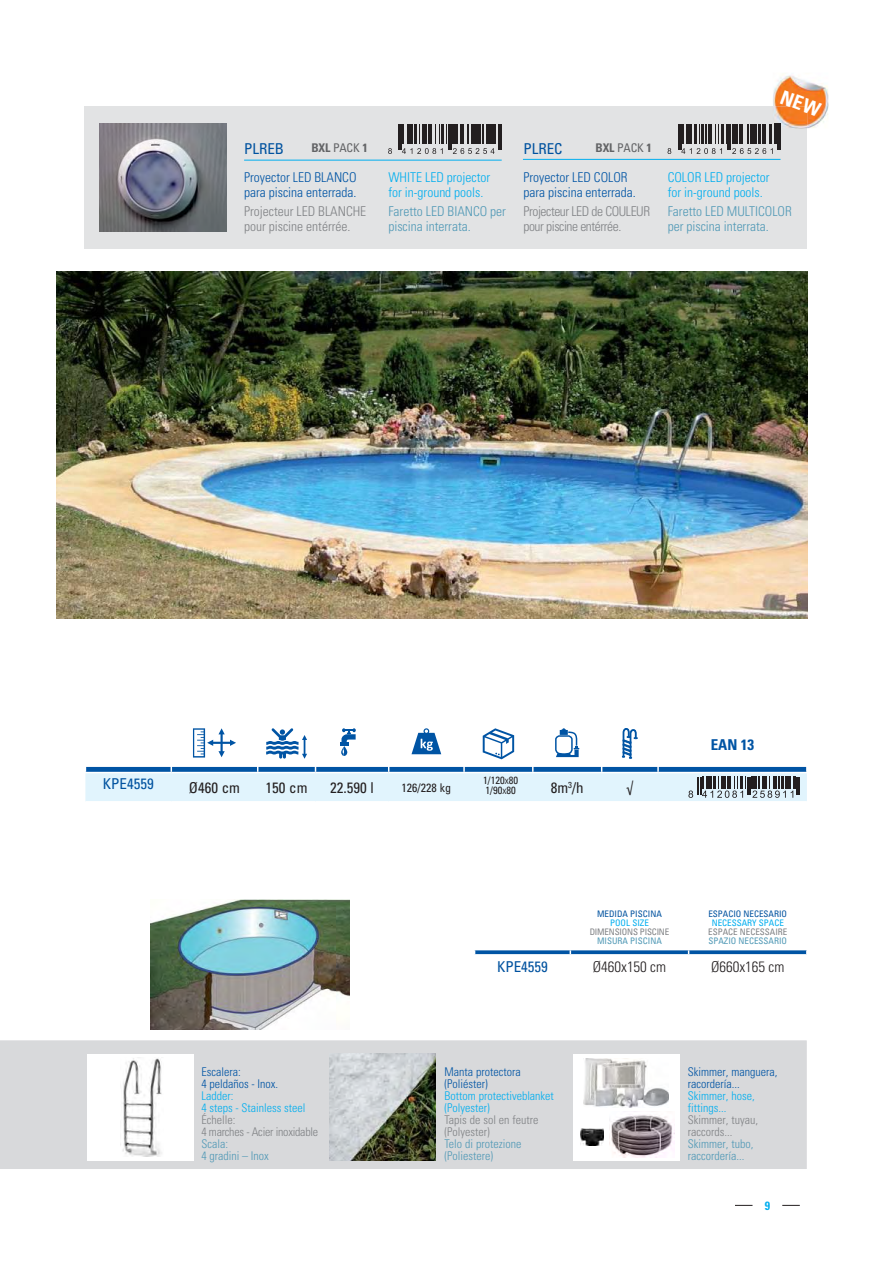
<style>
.page{position:relative;width:893px;height:1263px;background:#fff}
.page>*{position:absolute;margin:0;border:0;box-sizing:border-box;transform-origin:0 0}
.t1{font:condensed 15px "Univers LT Std";color:#00529f}
.t2{font:condensed 15px "Univers LT Std";color:#231f20}
.t3{font:300 condensed 15px "Univers LT Std";color:#231f20}
.t4{font:700 condensed 15px "Univers LT Std";color:#0054a4}
.t5{font:300 condensed 13.5px/15.3px "Univers LT Std";color:#0054a4}
.t6{font:300 condensed 13.5px/15.3px "Univers LT Std";color:#5199b6}
.t7{font:300 condensed 13.5px/15.3px "Univers LT Std";color:#00aeef}
.t8{font:300 condensed 13.5px/15.3px "Univers LT Std";letter-spacing:-.03em;color:#808285}
.t9{font:300 condensed 13.5px/15.3px "Univers LT Std";color:#808285}
.t10{font:300 condensed 12px/12px "Univers LT Std";color:#00aeef}
.t11{font:300 condensed 12px/12px "Univers LT Std";color:#0054a4}
.t12{font:300 condensed 12px/12px "Univers LT Std";color:#5199b6}
.t13{font:300 condensed 12px/12px "Univers LT Std";color:#808285}
.t14{font:300 condensed 12px/12px "Univers LT Std";letter-spacing:-.02em;color:#808285}
.t15{font:700 condensed 12px "Univers LT Std";letter-spacing:-.015em;color:#636466}
.t16{font:condensed 12px "Univers LT Std";color:#231f20}
.t17{font:700 condensed 12px "Univers LT Std";color:#00aeef}
.t18{font:condensed 10.5px/10.5px "Univers LT Std";color:#231f20}
.t19{font:condensed 9px "Univers LT Std";color:#00529f}
.t20{font:condensed 9px "Univers LT Std";color:#5199b6}
.t21{font:condensed 9px "Univers LT Std";color:#00aeef}
.t22{font:condensed 9px "Univers LT Std";letter-spacing:-.02em;color:#808285}
.t23{font:condensed 9px "Univers LT Std";color:#808285}
.s1{font-weight:400}
.s2{font-size:7.35px}
</style>
<div class="page">
<svg style="left:782px;top:1205px;width:17px;height:1px"></svg>
<svg style="left:735px;top:1205px;width:17px;height:1px"></svg>
<div style="left:0;top:1040px;width:807px;height:129px;background:#d8d9db"></div>
<div style="left:87px;top:1054px;width:106px;height:106px;background:#fff"></div>
<img style="left:120px;top:1058px;width:42px;height:99px">
<div style="left:474px;top:950px;width:96px;height:5px;background:#0054a4"></div>
<div style="left:570px;top:950px;width:118px;height:5px;background:#0054a4"></div>
<div style="left:688px;top:950px;width:118px;height:5px;background:#0054a4"></div>
<hr style="left:474px;top:954px;width:333px;height:2px;background:#fff">
<img style="left:56px;top:272px;width:751px;height:346px">
<img style="left:329px;top:1054px;width:107px;height:106px">
<img style="left:151px;top:899px;width:198px;height:130px">
<div style="left:573px;top:1054px;width:106px;height:106px;background:#fff"></div>
<img style="left:583px;top:1058px;width:85px;height:49px">
<img style="left:581px;top:1129px;width:22px;height:17px">
<img style="left:611px;top:1115px;width:63px;height:42px">
<svg style="left:193px;top:728px;width:43px;height:30px"></svg>
<svg style="left:266px;top:728px;width:41px;height:31px"></svg>
<svg style="left:340px;top:728px;width:16px;height:28px"></svg>
<svg style="left:411px;top:728px;width:30px;height:26px"></svg>
<svg style="left:482px;top:728px;width:32px;height:31px"></svg>
<svg style="left:555px;top:728px;width:24px;height:29px"></svg>
<svg style="left:622px;top:728px;width:15px;height:31px"></svg>
<svg style="left:85px;top:767px;width:722px;height:34px;background:#b9d3e5"></svg>
<div style="left:85px;top:106px;width:722px;height:143px;background:#e2e3e4"></div>
<svg style="left:388px;top:148px;width:4px;height:6px"></svg>
<svg style="left:398px;top:124px;width:103px;height:30px"></svg>
<hr style="left:244px;top:160px;width:257px;height:1px;background:#00aeef">
<hr style="left:523px;top:159px;width:257px;height:1px;background:#00aeef">
<svg style="left:667px;top:148px;width:4px;height:6px"></svg>
<img style="left:99px;top:124px;width:127px;height:107px">
<img style="left:773px;top:73px;width:55px;height:55px">
<img style="left:773px;top:106px;width:34px;height:22px">
<svg style="left:678px;top:124px;width:102px;height:30px"></svg>
<svg style="left:780px;top:90px;width:42px;height:27px"></svg>
<p class="t1" style="left:244px;top:142px;width:41px">PLREB</p>
<p class="t15" style="left:311px;top:143px;width:58px">BXL <span class="s1">PACK</span> 1</p>
<p class="t1" style="left:523px;top:142px;width:41px">PLREC</p>
<p class="t15" style="left:595px;top:143px;width:58px">BXL <span class="s1">PACK</span> 1</p>
<p class="t5" style="left:244px;top:170px;width:114px">Proyector LED BLANCO para piscina enterrada.</p>
<p class="t9" style="left:244px;top:204px;width:124px">Projecteur LED BLANCHE pour piscine entérrée.</p>
<p class="t6" style="left:388px;top:204px;width:119px">Faretto LED BIANCO per piscina interrata.</p>
<p class="t7" style="left:388px;top:170px;width:103px">WHITE LED projector for in-ground pools.</p>
<p class="t5" style="left:523px;top:170px;width:114px">Proyector LED COLOR para piscina enterrada.</p>
<p class="t8" style="left:523px;top:204px;width:128px">Projecteur LED de COULEUR pour piscine entérrée.</p>
<p class="t6" style="left:667px;top:204px;width:126px">Faretto LED MULTICOLOR per piscina interrata.</p>
<p class="t7" style="left:667px;top:170px;width:103px">COLOR LED projector for in-ground pools.</p>
<p class="t4" style="left:710px;top:738px;width:45px">EAN 13</p>
<p class="t18" style="left:483px;top:775px;width:36px">1/120<span class="s2">X</span>80<br>1/90<span class="s2">X</span>80</p>
<p class="t1" style="left:103px;top:778px;width:52px">KPE4559</p>
<p class="t2" style="left:189px;top:781px;width:53px">Ø460 cm</p>
<p class="t2" style="left:266px;top:781px;width:43px">150 cm</p>
<p class="t2" style="left:330px;top:781px;width:45px">22.590 l</p>
<p class="t16" style="left:401px;top:782px;width:51px">126/228 kg</p>
<p class="t2" style="left:550px;top:781px;width:35px">8m<sup>3</sup>/h</p>
<p class="t2" style="left:626px;top:781px;width:9px">√</p>
<p class="t19" style="left:597px;top:910px;width:66px">MEDIDA PISCINA</p>
<p class="t21" style="left:610px;top:919px;width:40px">POOL SIZE</p>
<p class="t22" style="left:589px;top:928px;width:81px">DIMENSIONS PISCINE</p>
<p class="t20" style="left:597px;top:937px;width:66px">MISURA PISCINA</p>
<p class="t19" style="left:708px;top:910px;width:80px">ESPACIO NECESARIO</p>
<p class="t21" style="left:711px;top:919px;width:74px">NECESSARY SPACE</p>
<p class="t23" style="left:708px;top:928px;width:81px">ESPACE NECESSAIRE</p>
<p class="t20" style="left:708px;top:937px;width:80px">SPAZIO NECESSARIO</p>
<p class="t11" style="left:201px;top:1067px;width:78px">Escalera:<br>4 peldaños - Inox.</p>
<p class="t10" style="left:201px;top:1091px;width:105px">Ladder:<br>4 steps - Stainless steel</p>
<p class="t14" style="left:201px;top:1115px;width:118px">Échelle:<br>4 marches - Acier inoxidable</p>
<p class="t12" style="left:201px;top:1139px;width:69px">Scala:<br>4 gradini – Inox</p>
<p class="t1" style="left:497px;top:960px;width:52px">KPE4559</p>
<p class="t3" style="left:593px;top:960px;width:75px">Ø460x150 cm</p>
<p class="t3" style="left:711px;top:960px;width:75px">Ø660x165 cm</p>
<p class="t11" style="left:444px;top:1067px;width:78px">Manta protectora (Poliéster)</p>
<p class="t10" style="left:444px;top:1091px;width:111px">Bottom protectiveblanket (Polyester)</p>
<p class="t13" style="left:444px;top:1115px;width:96px">Tapis de sol en feutre (Polyester)</p>
<p class="t12" style="left:444px;top:1139px;width:78px">Telo di protezione (Poliestere)</p>
<p class="t11" style="left:687px;top:1067px;width:91px">Skimmer, manguera, racordería...</p>
<p class="t10" style="left:687px;top:1091px;width:68px">Skimmer, hose, fittings...</p>
<p class="t13" style="left:687px;top:1115px;width:72px">Skimmer, tuyau, raccords...</p>
<p class="t12" style="left:687px;top:1139px;width:67px">Skimmer, tubo, raccordería...</p>
<p class="t17" style="left:764px;top:1201px;width:7px">9</p>
</div>
